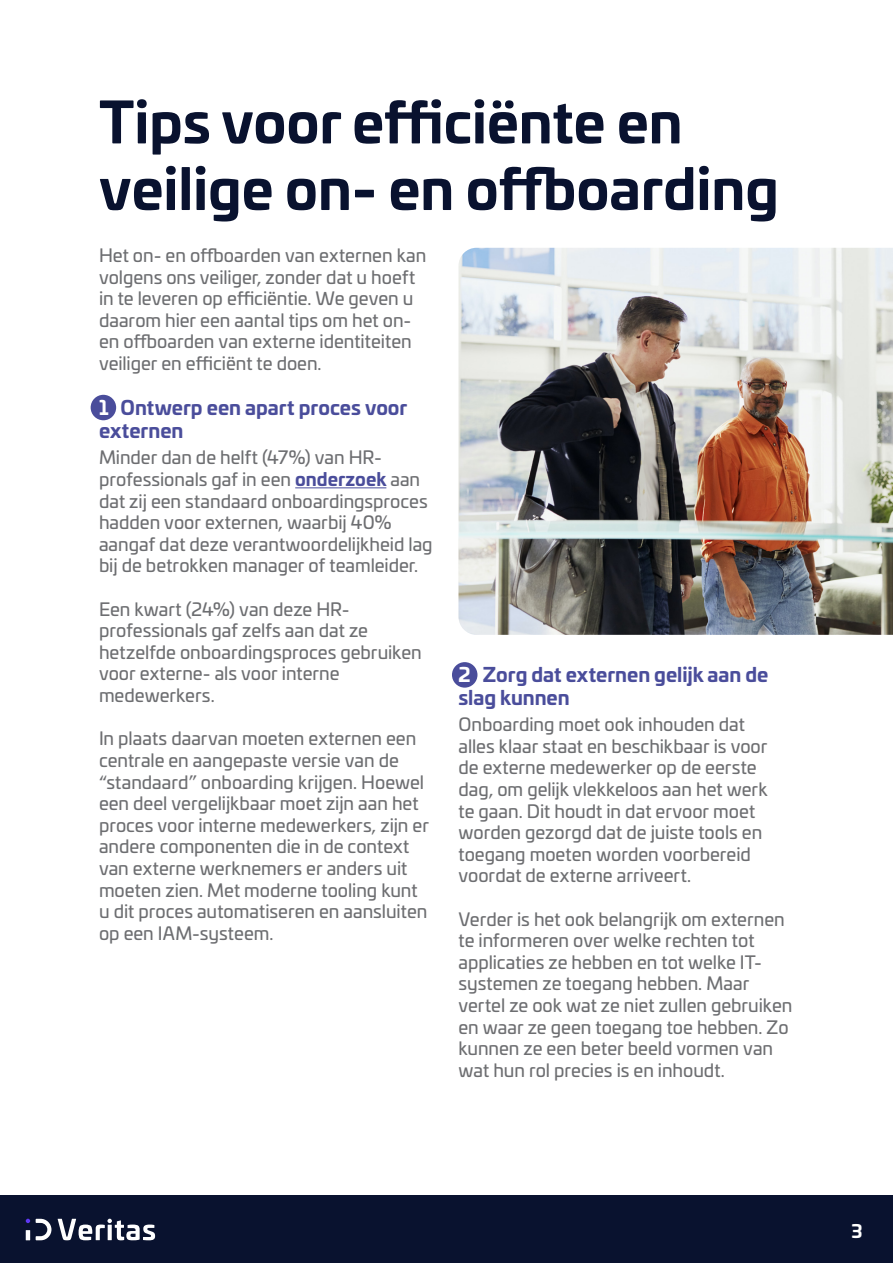
<style>
.page{position:relative;width:893px;height:1263px;background:#fff}
.page>*{position:absolute;margin:0;border:0;box-sizing:border-box;transform-origin:0 0}
.t1{font:700 55.5px/66.6px "Univia Pro";color:#09122f}
.t2{font:700 19.5px/23.4px "Univia Pro";color:#4a4d9b}
.t3{font:18px/21.6px "Univia Pro";color:#6d6e71}
.t4{font:700 18px "Univia Pro";color:#fff}
.s1{color:#fff}
.s2{font-weight:700;color:#4a4d9b}
</style>
<div class="page">
<div style="left:0;top:1195px;width:893px;height:68px;background:#09122f"></div>
<svg style="left:26px;top:1219px;width:4px;height:4px"></svg>
<svg style="left:36px;top:1219px;width:16px;height:21px"></svg>
<svg style="left:58px;top:1219px;width:97px;height:21px"></svg>
<hr style="left:26px;top:1230px;width:4px;height:10px;background:#fff">
<div style="left:452px;top:662px;width:25px;height:26px;background:#4a4d9b;border-radius:50%"></div>
<div style="left:91px;top:395px;width:25px;height:25px;background:#4a4d9b;border-radius:50%"></div>
<hr style="left:295px;top:487px;width:91px;height:1px;background:#4a4d9b">
<img style="left:458px;top:248px;width:435px;height:387px">
<h1 class="t1" style="left:99px;top:85px;width:681px">Tips voor efficiënte en veilige on- en offboarding</h1>
<p class="t3" style="left:99px;top:243px;width:329px">Het on- en offboarden van externen kan volgens ons veiliger, zonder dat u hoeft in te leveren op efficiëntie. We geven u daarom hier een aantal tips om het on&shy;en offboarden van externe identiteiten veiliger en efficiënt te doen.</p>
<p class="t2" style="left:99px;top:394px;width:310px"><span class="s1">1</span> Ontwerp een apart proces voor externen</p>
<p class="t3" style="left:99px;top:446px;width:335px">Minder dan de helft (47%) van HR&shy;professionals gaf in een <span class="s2">onderzoek</span> aan dat zij een standaard onboardingsproces hadden voor externen, waarbij 40% aangaf dat deze verantwoordelijkheid lag bij de betrokken manager of teamleider.</p>
<p class="t3" style="left:99px;top:597px;width:324px">Een kwart (24%) van deze HR&shy;professionals gaf zelfs aan dat ze hetzelfde onboardingsproces gebruiken voor externe- als voor interne medewerkers.</p>
<p class="t3" style="left:99px;top:727px;width:331px">In plaats daarvan moeten externen een centrale en aangepaste versie van de “standaard” onboarding krijgen. Hoewel een deel vergelijkbaar moet zijn aan het proces voor interne medewerkers, zijn er andere componenten die in de context van externe werknemers er anders uit moeten zien. Met moderne tooling kunt u dit proces automatiseren en aansluiten op een IAM-systeem.</p>
<p class="t2" style="left:458px;top:661px;width:311px"><span class="s1">2</span> Zorg dat externen gelijk aan de slag kunnen</p>
<p class="t3" style="left:458px;top:713px;width:310px">Onboarding moet ook inhouden dat alles klaar staat en beschikbaar is voor de externe medewerker op de eerste dag, om gelijk vlekkeloos aan het werk te gaan. Dit houdt in dat ervoor moet worden gezorgd dat de juiste tools en toegang moeten worden voorbereid voordat de externe arriveert.</p>
<p class="t3" style="left:458px;top:907px;width:335px">Verder is het ook belangrijk om externen te informeren over welke rechten tot applicaties ze hebben en tot welke IT&shy;systemen ze toegang hebben. Maar vertel ze ook wat ze niet zullen gebruiken en waar ze geen toegang toe hebben. Zo kunnen ze een beter beeld vormen van wat hun rol precies is en inhoudt.</p>
<p class="t4" style="left:851px;top:1217px;width:13px">3</p>
</div>
